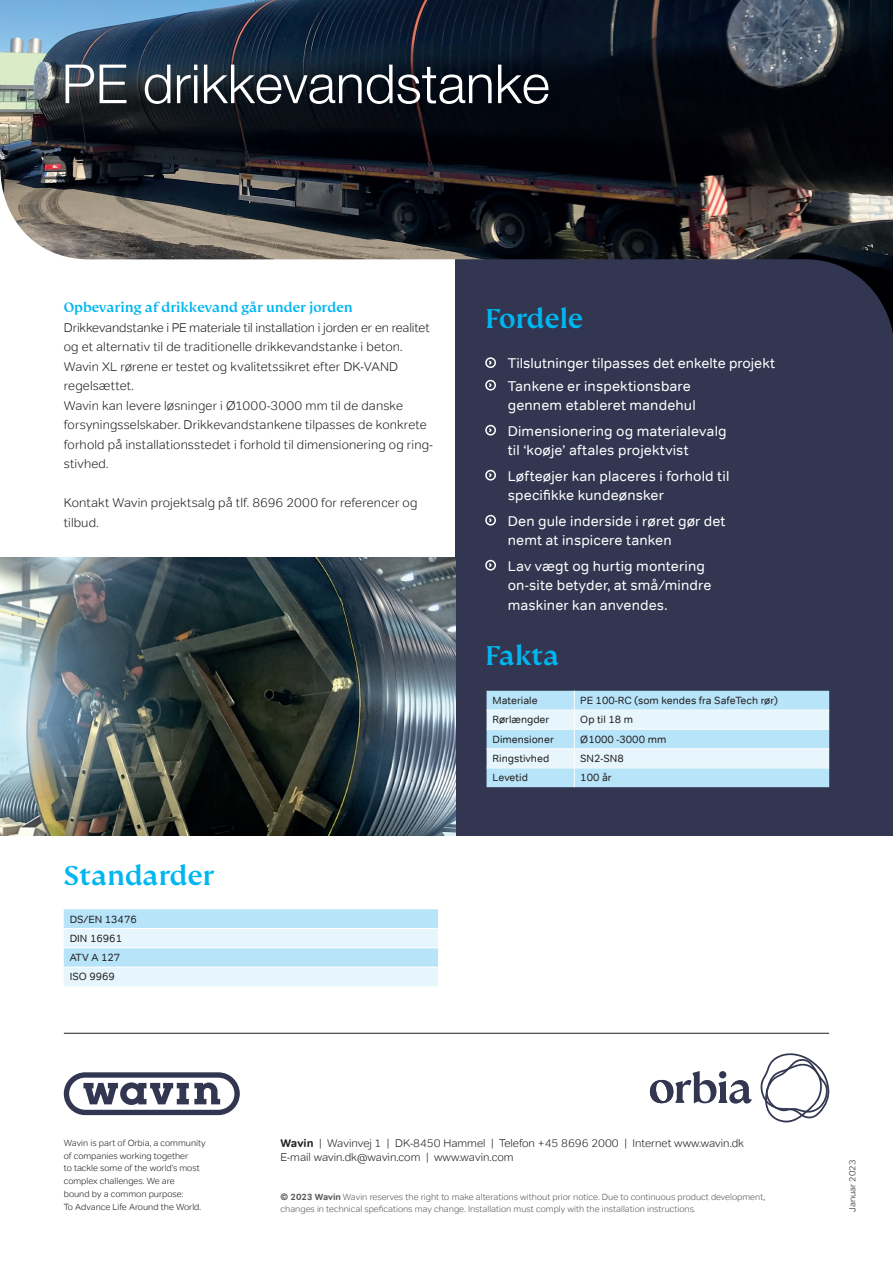
<style>
.page{position:relative;width:893px;height:1263px;background:#fff}
.page>*{position:absolute;margin:0;border:0;box-sizing:border-box;transform-origin:0 0}
.Table_text{font:300 54px "Helvetica Neue";color:#fff}
.t1{font:500 30px "FS Kim";color:#00b6f0}
.Body_text{font:500 15px "FS Kim";color:#00b6f0}
.t2{font:14.25px/19.5px "Tondo";letter-spacing:.01em;color:#fff}
.Body_text-2{font:300 12.75px/19.5px "Tondo";letter-spacing:.005em;color:#231f20}
.t3{font:300 11.25px "Tondo";color:#231f20}
.Table_text-2{font:10.5px "Tondo";color:#231f20}
.t4{font:300 9px/12px "Tondo";color:#57585a}
.t5{font:300 9px "Tondo";color:#231f20}
.s1{font-weight:700}
</style>
<div class="page">
<hr style="left:64px;top:1033px;width:765px;height:1px;background:#231f20">
<svg style="left:64px;top:1072px;width:176px;height:43px"></svg>
<svg style="left:650px;top:1071px;width:102px;height:33px"></svg>
<svg style="left:760px;top:1053px;width:69px;height:70px"></svg>
<div style="left:455px;top:208px;width:438px;height:628px;background:#323650"></div>
<div style="left:485px;top:357px;width:11px;height:11px;border:2px solid #fff;border-radius:50%"></div>
<svg style="left:488px;top:359px;width:5px;height:7px"></svg>
<div style="left:485px;top:380px;width:11px;height:11px;border:2px solid #fff;border-radius:50%"></div>
<svg style="left:488px;top:382px;width:5px;height:7px"></svg>
<div style="left:485px;top:425px;width:11px;height:11px;border:2px solid #fff;border-radius:50%"></div>
<svg style="left:488px;top:427px;width:5px;height:7px"></svg>
<div style="left:485px;top:470px;width:11px;height:11px;border:2px solid #fff;border-radius:50%"></div>
<svg style="left:488px;top:472px;width:5px;height:7px"></svg>
<div style="left:485px;top:515px;width:11px;height:11px;border:2px solid #fff;border-radius:50%"></div>
<svg style="left:488px;top:517px;width:5px;height:7px"></svg>
<div style="left:485px;top:560px;width:11px;height:11px;border:2px solid #fff;border-radius:50%"></div>
<svg style="left:488px;top:562px;width:5px;height:7px"></svg>
<img style="left:0;top:558px;width:455px;height:278px">
<svg style="left:487px;top:691px;width:342px;height:96px;background:#cbebfa"></svg>
<svg style="left:64px;top:909px;width:374px;height:77px;background:#ceedfa"></svg>
<hr style="left:64px;top:928px;width:374px;height:1px;background:#fff">
<hr style="left:64px;top:947px;width:374px;height:1px;background:#fff">
<hr style="left:64px;top:967px;width:374px;height:1px;background:#fff">
<img style="left:0;top:0;width:893px;height:334px">
<p class="Table_text" style="left:62px;top:51px;width:490px">PE drikkevandstanke</p>
<p class="Body_text" style="left:64px;top:299px;width:290px">Opbevaring af drikkevand går under jorden</p>
<p class="Body_text-2" style="left:64px;top:317px;width:367px">Drikkevandstanke i PE materiale til installation i jorden er en realitet og et alternativ til de traditionelle drikkevandstanke i beton.</p>
<p class="Body_text-2" style="left:64px;top:356px;width:336px">Wavin XL rørene er testet og kvalitetssikret efter DK-VAND regelsættet.</p>
<p class="Body_text-2" style="left:64px;top:395px;width:371px">Wavin kan levere løsninger i Ø1000-3000 mm til de danske forsyningsselskaber. Drikkevandstankene tilpasses de konkrete forhold på installationsstedet i forhold til dimensionering og ring&shy;stivhed.</p>
<p class="Body_text-2" style="left:64px;top:493px;width:355px">Kontakt Wavin projektsalg på tlf. 8696 2000 for referencer og tilbud.</p>
<p class="t1" style="left:63px;top:858px;width:153px">Standarder</p>
<p class="Table_text-2" style="left:70px;top:912px;width:69px">DS/EN 13476</p>
<p class="Table_text-2" style="left:70px;top:932px;width:54px">DIN 16961</p>
<p class="Table_text-2" style="left:70px;top:951px;width:52px">ATV A 127</p>
<p class="Table_text-2" style="left:70px;top:970px;width:47px">ISO 9969</p>
<p class="t1" style="left:485px;top:301px;width:99px">Fordele</p>
<p class="t2" style="left:508px;top:353px;width:269px">Tilslutninger tilpasses det enkelte projekt</p>
<p class="t2" style="left:508px;top:376px;width:185px">Tankene er inspektionsbare</p>
<p class="t2" style="left:508px;top:395px;width:189px">gennem etableret mandehul</p>
<p class="t2" style="left:508px;top:421px;width:220px">Dimensionering og materialevalg til ‘koøje’ aftales projektvist</p>
<p class="t2" style="left:508px;top:466px;width:223px">Løfteøjer kan placeres i forhold til</p>
<p class="t2" style="left:508px;top:485px;width:158px">specifikke kundeønsker</p>
<p class="t2" style="left:508px;top:511px;width:219px">Den gule inderside i røret gør det nemt at inspicere tanken</p>
<p class="t2" style="left:508px;top:556px;width:199px">Lav vægt og hurtig montering</p>
<p class="t2" style="left:508px;top:575px;width:205px">on-site betyder, at små/mindre</p>
<p class="t2" style="left:508px;top:595px;width:161px">maskiner kan anvendes.</p>
<p class="t1" style="left:485px;top:639px;width:75px">Fakta</p>
<p class="Table_text-2" style="left:493px;top:694px;width:47px">Materiale</p>
<p class="Table_text-2" style="left:580px;top:694px;width:199px">PE 100-RC (som kendes fra SafeTech rør)</p>
<p class="Table_text-2" style="left:493px;top:713px;width:58px">Rørlængder</p>
<p class="Table_text-2" style="left:580px;top:713px;width:54px">Op til 18 m</p>
<p class="Table_text-2" style="left:493px;top:733px;width:63px">Dimensioner</p>
<p class="Table_text-2" style="left:580px;top:733px;width:88px">Ø1000 -3000 mm</p>
<p class="Table_text-2" style="left:493px;top:752px;width:58px">Ringstivhed</p>
<p class="Table_text-2" style="left:580px;top:752px;width:45px">SN2-SN8</p>
<p class="Table_text-2" style="left:493px;top:771px;width:37px">Levetid</p>
<p class="Table_text-2" style="left:580px;top:771px;width:33px">100 år</p>
<p class="t3" style="left:281px;top:1137px;width:465px"><span class="s1">Wavin</span> | Wavinvej 1 | DK-8450 Hammel | Telefon +45 8696 2000 | Internet www.wavin.dk</p>
<p class="t3" style="left:281px;top:1150px;width:234px">E-mail wavin.dk@wavin.com | www.wavin.com</p>
<p class="t5" style="left:64px;top:1137px;width:143px">Wavin is part of Orbia, a community</p>
<p class="t5" style="left:64px;top:1150px;width:126px">of companies working together</p>
<p class="t5" style="left:64px;top:1163px;width:137px">to tackle some of the world’s most</p>
<p class="t5" style="left:64px;top:1175px;width:112px">complex challenges. We are</p>
<p class="t5" style="left:64px;top:1188px;width:121px">bound by a common purpose:</p>
<p class="t5" style="left:64px;top:1201px;width:139px">To Advance Life Around the World.</p>
<p class="t4" style="left:281px;top:1190px;width:486px"><span class="s1">© 2023 Wavin</span> Wavin reserves the right to make alterations without prior notice. Due to continuous product development, changes in technical spefications may change. Installation must comply with the installation instructions.</p>
<p class="t5" style="left:847px;top:1212px;width:54px;rotate:-90deg">Januar 2023</p>
</div>
